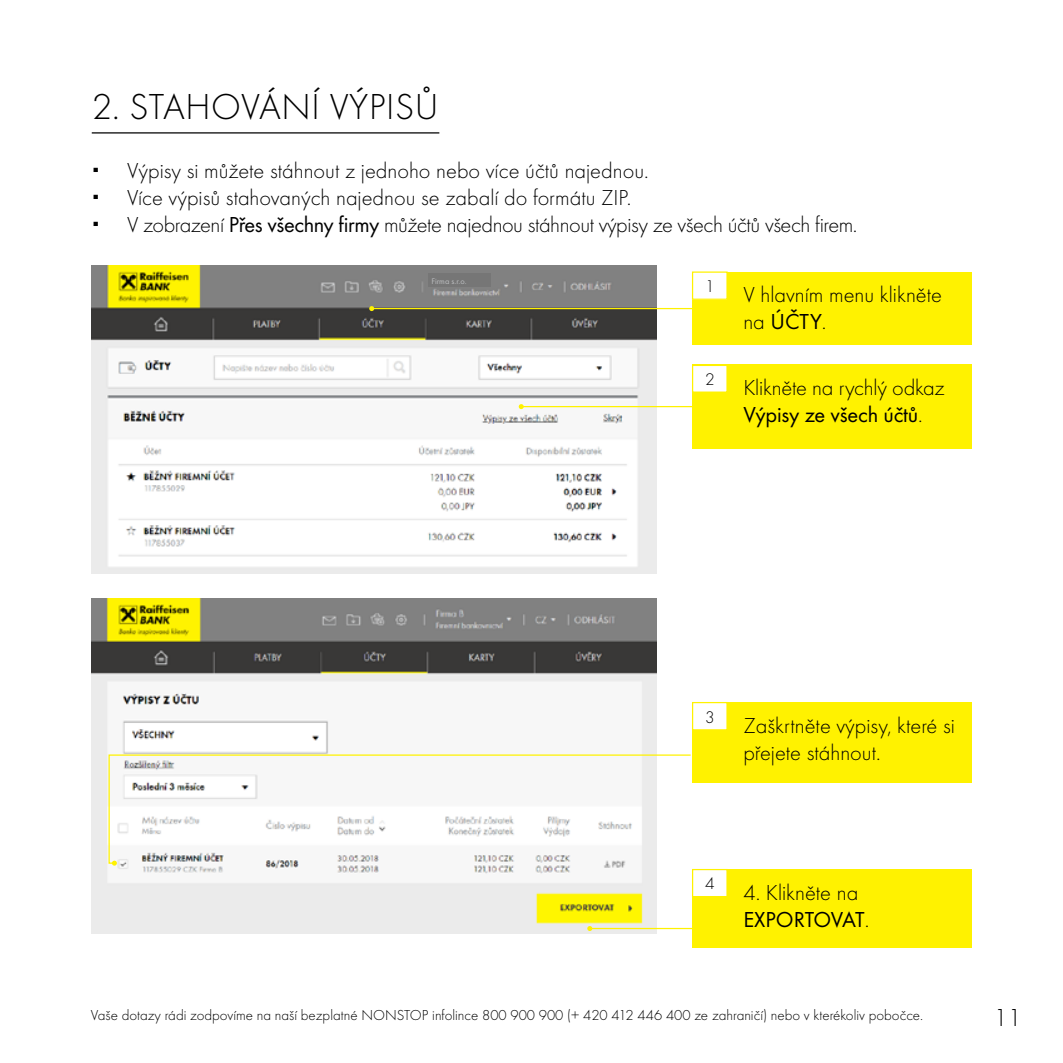
<style>
.page{position:relative;width:1063px;height:1063px;background:#fff}
.page>*{position:absolute;margin:0;border:0;box-sizing:border-box;transform-origin:0 0}
.t1{font:37.5px "Futura TOT Ligh";letter-spacing:.015em;color:#000}
.t2{font:22.5px/27px "Futura TOT Ligh";color:#000}
.t3{font:22.5px "Futura TOT";letter-spacing:-.01em;color:#000}
.t4{font:300 22.5px "Futura CE";color:#000}
.t5{font:17.5px "Futura TOT Ligh";color:#000}
.t6{font:15px "Futura TOT Ligh";color:#000}
.t7{font:8.5px "Futura TOT";color:#bcbec0}
.s1{font-family:"Futura TOT"}
.s2{font-family:"Futura TOT Ligh"}
</style>
<div class="page">
<hr style="left:92px;top:132px;width:347px;height:2px;background:#000">
<img style="left:92px;top:265px;width:564px;height:308px">
<img style="left:92px;top:599px;width:564px;height:335px">
<div style="left:692px;top:272px;width:279px;height:73px;background:#fff200"></div>
<div style="left:693px;top:272px;width:34px;height:27px;background:#fff"></div>
<div style="left:692px;top:271px;width:36px;height:29px;border:1px solid #fff200"></div>
<div style="left:692px;top:702px;width:279px;height:80px;background:#fff200"></div>
<div style="left:693px;top:703px;width:34px;height:27px;background:#fff"></div>
<div style="left:692px;top:702px;width:36px;height:28px;border:1px solid #fff200"></div>
<div style="left:692px;top:869px;width:279px;height:78px;background:#fff200"></div>
<div style="left:693px;top:870px;width:34px;height:27px;background:#fff"></div>
<div style="left:692px;top:869px;width:36px;height:28px;border:1px solid #fff200"></div>
<div style="left:692px;top:365px;width:279px;height:84px;background:#fff200"></div>
<div style="left:693px;top:365px;width:34px;height:27px;background:#fff"></div>
<div style="left:692px;top:365px;width:36px;height:28px;border:1px solid #fff200"></div>
<hr style="left:372px;top:308px;width:322px;height:1px;background:#fff200">
<svg style="left:369px;top:306px;width:5px;height:5px"></svg>
<hr style="left:521px;top:406px;width:181px;height:1px;background:#fff200">
<svg style="left:519px;top:404px;width:5px;height:5px"></svg>
<svg style="left:108px;top:754px;width:583px;height:110px"></svg>
<svg style="left:112px;top:861px;width:5px;height:5px"></svg>
<hr style="left:590px;top:928px;width:104px;height:1px;background:#fff200">
<svg style="left:587px;top:926px;width:5px;height:5px"></svg>
<img style="left:429px;top:274px;width:62px;height:12px">
<h1 class="t1" style="left:92px;top:86px;width:348px">2. STAHOVÁNÍ VÝPISŮ</h1>
<p class="t2" style="left:127px;top:157px;width:732px">Výpisy si můžete stáhnout z jednoho nebo více účtů najednou.<br>Více výpisů stahovaných najednou se zabalí do formátu ZIP.<br>V zobrazení <span class="s1">Přes všechny firmy</span> můžete najednou stáhnout výpisy ze všech účtů všech firem.</p>
<p class="t7" style="left:431px;top:276px;width:37px">Firma s.r.o.</p>
<p class="t5" style="left:705px;top:276px;width:11px">1</p>
<p class="t5" style="left:705px;top:369px;width:11px">2</p>
<p class="t2" style="left:743px;top:281px;width:200px">V hlavním menu klikněte</p>
<p class="t3" style="left:743px;top:308px;width:85px"><span class="s2">na</span> ÚČTY<span class="s2">.</span></p>
<p class="t2" style="left:743px;top:374px;width:203px">Klikněte na rychlý odkaz</p>
<p class="t3" style="left:743px;top:401px;width:181px">Výpisy ze všech účtů<span class="s2">.</span></p>
<p class="t5" style="left:705px;top:707px;width:11px">3</p>
<p class="t2" style="left:743px;top:712px;width:213px">Zaškrtněte výpisy, které si přejete stáhnout.</p>
<p class="t5" style="left:705px;top:874px;width:11px">4</p>
<p class="t2" style="left:743px;top:879px;width:116px">4. Klikněte na</p>
<p class="t3" style="left:743px;top:906px;width:128px">EXPORTOVAT<span class="s2">.</span></p>
<p class="t6" style="left:91px;top:1007px;width:834px">Vaše dotazy rádi zodpovíme na naší bezplatné NONSTOP infolince 800 900 900 (+ 420 412 446 400 ze zahraničí) nebo v kterékoliv pobočce.</p>
<p class="t4" style="left:994px;top:1005px;width:29px">11</p>
</div>
